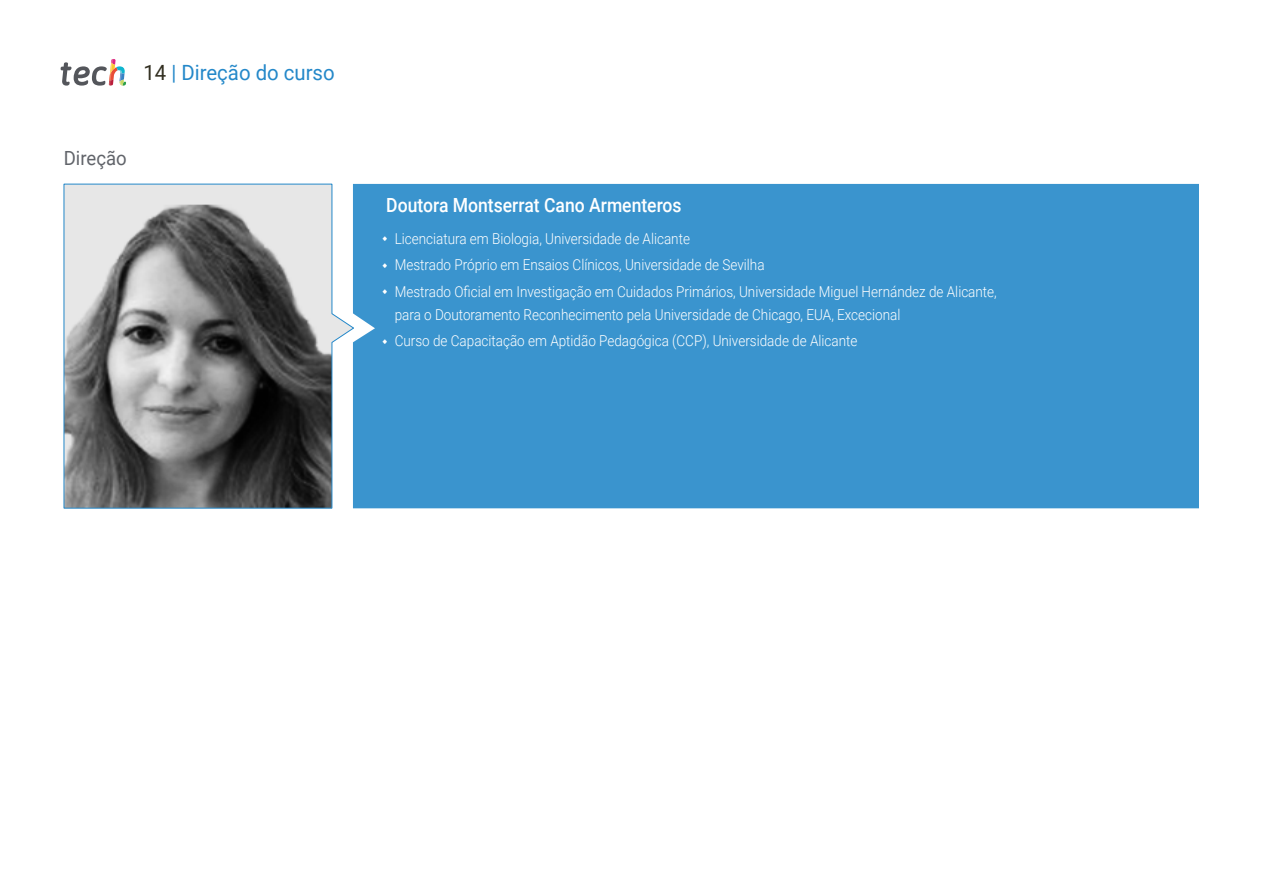
<style>
.page{position:relative;width:1263px;height:893px;background:#fff}
.page>*{position:absolute;margin:0;border:0;box-sizing:border-box;transform-origin:0 0}
.t1{font:21px "Roboto";color:#2488c9}
.t2{font:500 19.5px "Roboto";color:#fff;scale:.9 1}
.t3{font:19.5px "Roboto";color:#61646a;scale:.95 1}
.t4{font:300 15px/26.7px "Roboto";color:#fff;scale:.9 1}
.s1{color:#312e20}
</style>
<div class="page">
<svg style="left:61px;top:59px;width:65px;height:27px"></svg>
<div style="left:354px;top:184px;width:845px;height:324px;background:#3a94ce"></div>
<svg style="left:64px;top:184px;width:290px;height:324px"></svg>
<svg style="left:383px;top:236px;width:4px;height:5px"></svg>
<svg style="left:383px;top:263px;width:4px;height:5px"></svg>
<svg style="left:383px;top:289px;width:4px;height:5px"></svg>
<svg style="left:383px;top:339px;width:4px;height:5px"></svg>
<h1 class="t1" style="left:144px;top:57px;width:193px"><span class="s1">14</span> | Direção do curso</h1>
<h2 class="t3" style="left:64px;top:144px;width:68px">Direção</h2>
<h2 class="t2" style="left:386px;top:191px;width:330px">Doutora Montserrat Cano Armenteros</h2>
<p class="t4" style="left:395px;top:224px;width:670px">Licenciatura em Biologia, Universidade de Alicante<br>Mestrado Próprio em Ensaios Clínicos, Universidade de Sevilha<br>Mestrado Oficial em Investigação em Cuidados Primários, Universidade Miguel Hernández de Alicante,</p>
<p class="t4" style="left:395px;top:300px;width:563px">para o Doutoramento Reconhecimento pela Universidade de Chicago, EUA, Excecional<br>Curso de Capacitação em Aptidão Pedagógica (CCP), Universidade de Alicante</p>
</div>
